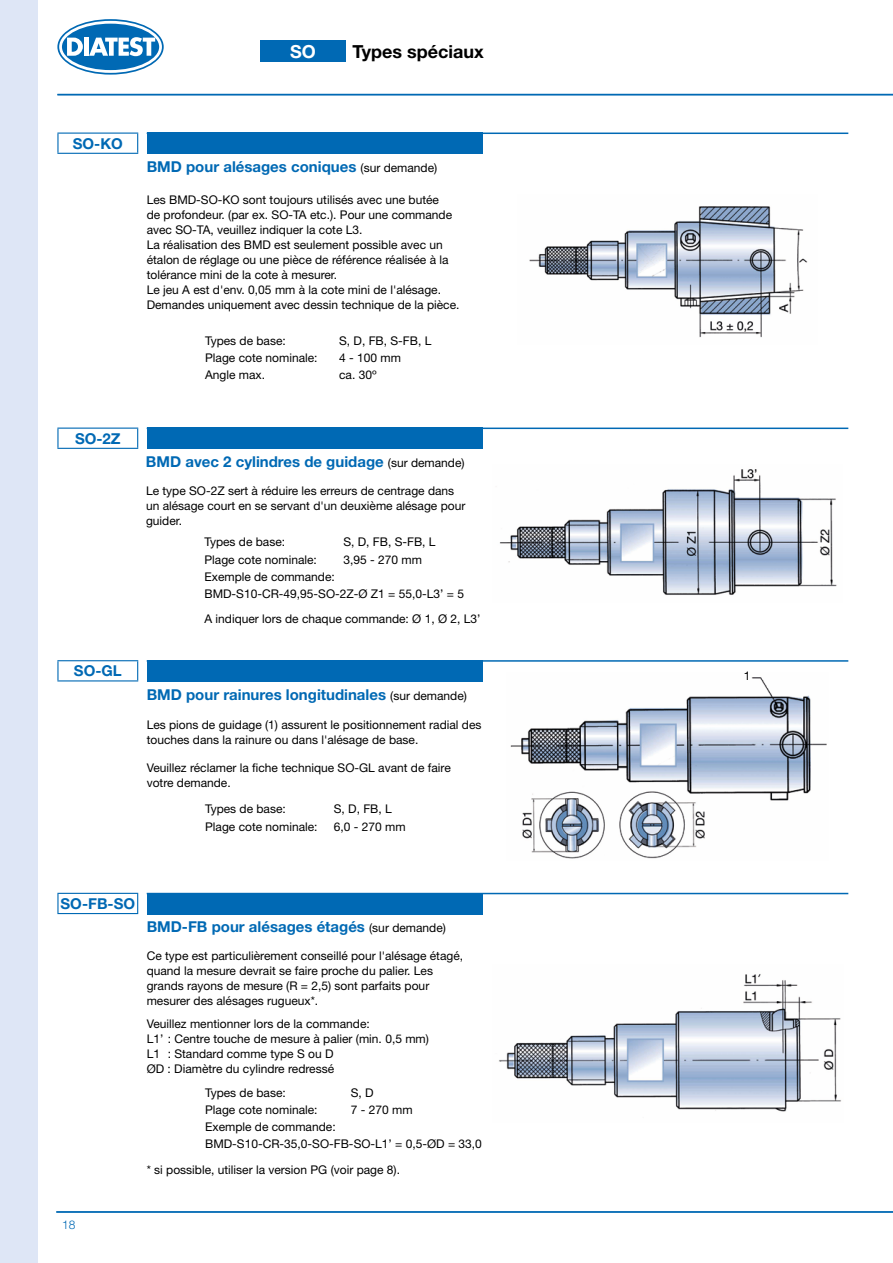
<style>
.page{position:relative;width:893px;height:1263px;background:#fff}
.page>*{position:absolute;margin:0;border:0;box-sizing:border-box;transform-origin:0 0}
.t1{font:700 18px "Helvetica Neue LT Std";color:#000}
.t2{font:700 18px "Helvetica Neue LT Std";color:#fff}
.t3{font:700 15px "Helvetica Neue LT Std";color:#0069b4}
.t4{font:12px/15px "Helvetica Neue LT Std";color:#000}
.t5{font:300 12px "Helvetica Neue LT Std";color:#0069b4}
.s1{font-weight:400;font-size:12px;color:#000}
</style>
<div class="page">
<svg style="left:59px;top:21px;width:103px;height:52px;background:#2881bf"></svg>
<div style="left:57px;top:19px;width:107px;height:56px;border:3px solid #0069b4;border-radius:50%"></div>
<svg style="left:67px;top:38px;width:16px;height:18px"></svg>
<hr style="left:84px;top:38px;width:4px;height:18px;background:#fff">
<svg style="left:89px;top:37px;width:66px;height:19px"></svg>
<div style="left:59px;top:21px;width:103px;height:52px;border:3px solid #fff;border-radius:50%"></div>
<div style="left:0;top:0;width:38px;height:1263px;background:#dee6f6"></div>
<hr style="left:57px;top:94px;width:836px;height:1px;background:#0069b4">
<hr style="left:56px;top:1211px;width:837px;height:2px;background:#0069b4">
<div style="left:260px;top:40px;width:85px;height:21px;background:#0069b4"></div>
<img style="left:499px;top:974px;width:342px;height:138px">
<img style="left:510px;top:677px;width:317px;height:182px">
<img style="left:499px;top:469px;width:338px;height:126px">
<img style="left:529px;top:206px;width:279px;height:132px">
<hr style="left:57px;top:893px;width:81px;height:1px;background:#0069b4">
<svg style="left:57px;top:894px;width:2px;height:19px"></svg>
<svg style="left:137px;top:894px;width:1px;height:19px"></svg>
<hr style="left:57px;top:913px;width:81px;height:1px;background:#0069b4">
<hr style="left:57px;top:660px;width:81px;height:1px;background:#0069b4">
<svg style="left:57px;top:661px;width:2px;height:19px"></svg>
<svg style="left:137px;top:661px;width:1px;height:19px"></svg>
<hr style="left:57px;top:680px;width:81px;height:1px;background:#0069b4">
<hr style="left:57px;top:428px;width:81px;height:1px;background:#0069b4">
<svg style="left:57px;top:429px;width:2px;height:19px"></svg>
<svg style="left:137px;top:429px;width:1px;height:19px"></svg>
<hr style="left:57px;top:448px;width:81px;height:1px;background:#0069b4">
<hr style="left:57px;top:133px;width:81px;height:1px;background:#0069b4">
<svg style="left:57px;top:134px;width:2px;height:19px"></svg>
<svg style="left:137px;top:134px;width:1px;height:19px"></svg>
<hr style="left:57px;top:153px;width:81px;height:1px;background:#0069b4">
<div style="left:147px;top:893px;width:336px;height:21px;background:#0069b4"></div>
<hr style="left:147px;top:893px;width:701px;height:1px;background:#0069b4">
<div style="left:147px;top:660px;width:336px;height:22px;background:#0069b4"></div>
<hr style="left:147px;top:660px;width:701px;height:2px;background:#0069b4">
<div style="left:147px;top:428px;width:336px;height:21px;background:#0069b4"></div>
<hr style="left:147px;top:428px;width:701px;height:1px;background:#0069b4">
<div style="left:147px;top:133px;width:336px;height:21px;background:#0069b4"></div>
<hr style="left:147px;top:133px;width:701px;height:1px;background:#0069b4">
<h1 class="t2" style="left:290px;top:40px;width:27px">SO</h1>
<h1 class="t1" style="left:352px;top:40px;width:133px">Types spéciaux</h1>
<p class="t3" style="left:73px;top:134px;width:52px">SO-KO</p>
<p class="t3" style="left:75px;top:429px;width:47px">SO-2Z</p>
<p class="t3" style="left:74px;top:661px;width:49px">SO-GL</p>
<p class="t3" style="left:147px;top:157px;width:292px">BMD pour alésages coniques <span class="s1">(sur demande)</span></p>
<p class="t4" style="left:147px;top:192px;width:314px">Les BMD-SO-KO sont toujours utilisés avec une butée<br>de profondeur. (par ex. SO-TA etc.). Pour une commande avec SO-TA, veuillez indiquer la cote L3.<br>La réalisation des BMD est seulement possible avec un étalon de réglage ou une pièce de référence réalisée à la tolérance mini de la cote à mesurer.<br>Le jeu A est d'env. 0,05 mm à la cote mini de l'alésage.<br>Demandes uniquement avec dessin technique de la pièce.</p>
<p class="t4" style="left:205px;top:333px;width:82px">Types de base:</p>
<p class="t4" style="left:339px;top:333px;width:94px">S, D, FB, S-FB, L</p>
<p class="t4" style="left:205px;top:350px;width:114px">Plage cote nominale:</p>
<p class="t4" style="left:339px;top:350px;width:63px">4 - 100 mm</p>
<p class="t4" style="left:205px;top:367px;width:62px">Angle max.</p>
<p class="t4" style="left:339px;top:367px;width:39px">ca. 30º</p>
<p class="t3" style="left:146px;top:452px;width:320px">BMD avec 2 cylindres de guidage <span class="s1">(sur demande)</span></p>
<p class="t4" style="left:146px;top:483px;width:321px">Le type SO-2Z sert à réduire les erreurs de centrage dans un alésage court en se servant d'un deuxième alésage pour guider.</p>
<p class="t4" style="left:204px;top:534px;width:82px">Types de base:</p>
<p class="t4" style="left:343px;top:534px;width:94px">S, D, FB, S-FB, L</p>
<p class="t4" style="left:204px;top:552px;width:114px">Plage cote nominale:</p>
<p class="t4" style="left:343px;top:552px;width:80px">3,95 - 270 mm</p>
<p class="t4" style="left:204px;top:568px;width:261px;line-height:17px">Exemple de commande:<br>BMD-S10-CR-49,95-SO-2Z-Ø Z1 = 55,0-L3’ = 5</p>
<p class="t4" style="left:204px;top:611px;width:278px">A indiquer lors de chaque commande: Ø 1, Ø 2, L3’</p>
<p class="t3" style="left:147px;top:685px;width:322px">BMD pour rainures longitudinales <span class="s1">(sur demande)</span></p>
<p class="t4" style="left:147px;top:717px;width:336px">Les pions de guidage (1) assurent le positionnement radial des touches dans la rainure ou dans l'alésage de base.</p>
<p class="t4" style="left:147px;top:760px;width:306px">Veuillez réclamer la fiche technique SO-GL avant de faire votre demande.</p>
<p class="t4" style="left:205px;top:801px;width:82px">Types de base:</p>
<p class="t4" style="left:334px;top:801px;width:60px">S, D, FB, L</p>
<p class="t4" style="left:205px;top:818px;width:114px">Plage cote nominale:</p>
<p class="t4" style="left:334px;top:818px;width:73px">6,0 - 270 mm</p>
<p class="t3" style="left:61px;top:894px;width:76px">SO-FB-SO</p>
<p class="t3" style="left:147px;top:918px;width:301px">BMD-FB pour alésages étagés <span class="s1">(sur demande)</span></p>
<p class="t4" style="left:147px;top:948px;width:318px">Ce type est particulièrement conseillé pour l'alésage étagé, quand la mesure devrait se faire proche du palier. Les grands rayons de mesure (R = 2,5) sont parfaits pour mesurer des alésages rugueux*.</p>
<p class="t4" style="left:147px;top:1016px;width:284px">Veuillez mentionner lors de la commande:<br>L1’ : Centre touche de mesure à palier (min. 0,5 mm)<br>L1 : Standard comme type S ou D<br>ØD : Diamètre du cylindre redressé</p>
<p class="t4" style="left:205px;top:1085px;width:82px">Types de base:</p>
<p class="t4" style="left:351px;top:1085px;width:24px">S, D</p>
<p class="t4" style="left:205px;top:1102px;width:114px">Plage cote nominale:</p>
<p class="t4" style="left:351px;top:1102px;width:63px">7 - 270 mm</p>
<p class="t4" style="left:205px;top:1118px;width:278px;line-height:17px">Exemple de commande:<br>BMD-S10-CR-35,0-SO-FB-SO-L1’ = 0,5-ØD = 33,0</p>
<p class="t4" style="left:147px;top:1162px;width:255px">* si possible, utiliser la version PG (voir page 8).</p>
<p class="t5" style="left:62px;top:1217px;width:15px">18</p>
<p class="t4" style="left:744px;top:668px;width:8px">1</p>
</div>
